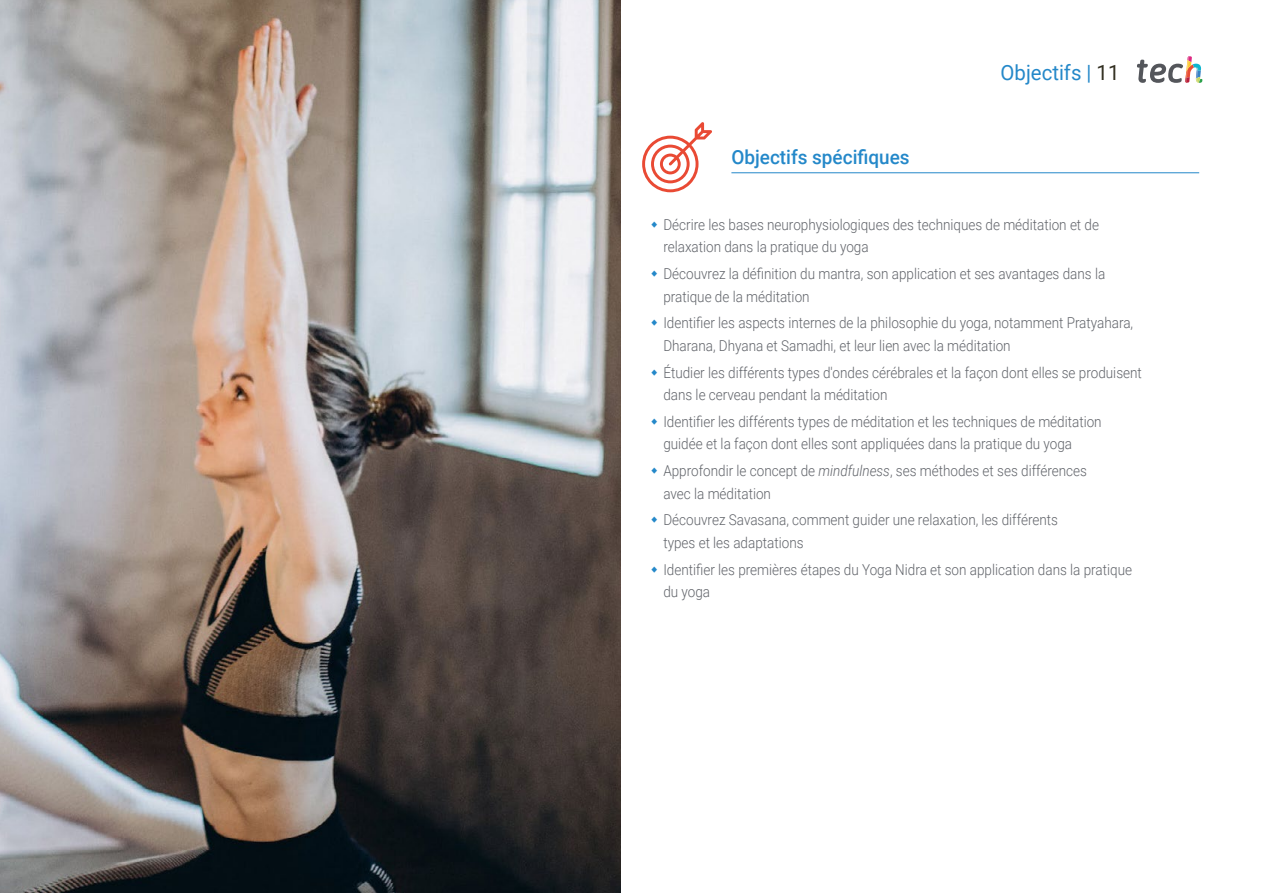
<style>
.page{position:relative;width:1263px;height:893px;background:#fff}
.page>*{position:absolute;margin:0;border:0;box-sizing:border-box;transform-origin:0 0}
.t1{font:21px "Roboto";color:#2488c9}
.t2{font:500 19.5px "Roboto";color:#2488c9}
.t3{font:300 15px/22.5px "Roboto";color:#61646a;scale:.9 1}
.s1{color:#312e20}
.s2{font-style:italic}
</style>
<div class="page">
<img style="left:0;top:0;width:621px;height:893px">
<hr style="left:731px;top:172px;width:468px;height:1px;background:#2488c9">
<svg style="left:642px;top:122px;width:70px;height:70px"></svg>
<svg style="left:1137px;top:56px;width:65px;height:27px"></svg>
<h2 class="t2" style="left:731px;top:144px;width:180px">Objectifs spécifiques</h2>
<h1 class="t1" style="left:1000px;top:57px;width:120px">Objectifs | <span class="s1">11</span></h1>
<p class="t3" style="left:663px;top:213px;width:486px">Décrire les bases neurophysiologiques des techniques de méditation et de relaxation dans la pratique du yoga</p>
<p class="t3" style="left:663px;top:262px;width:492px">Découvrez la définition du mantra, son application et ses avantages dans la pratique de la méditation</p>
<p class="t3" style="left:663px;top:311px;width:523px">Identifier les aspects internes de la philosophie du yoga, notamment Pratyahara,<br>Dharana, Dhyana et Samadhi, et leur lien avec la méditation</p>
<p class="t3" style="left:663px;top:360px;width:533px">Étudier les différents types d'ondes cérébrales et la façon dont elles se produisent dans le cerveau pendant la méditation</p>
<p class="t3" style="left:663px;top:410px;width:488px">Identifier les différents types de méditation et les techniques de méditation guidée et la façon dont elles sont appliquées dans la pratique du yoga</p>
<p class="t3" style="left:663px;top:459px;width:472px">Approfondir le concept de <span class="s2">mindfulness</span>, ses méthodes et ses différences avec la méditation</p>
<p class="t3" style="left:663px;top:508px;width:440px">Découvrez Savasana, comment guider une relaxation, les différents types et les adaptations</p>
<p class="t3" style="left:663px;top:557px;width:522px">Identifier les premières étapes du Yoga Nidra et son application dans la pratique du yoga</p>
</div>
